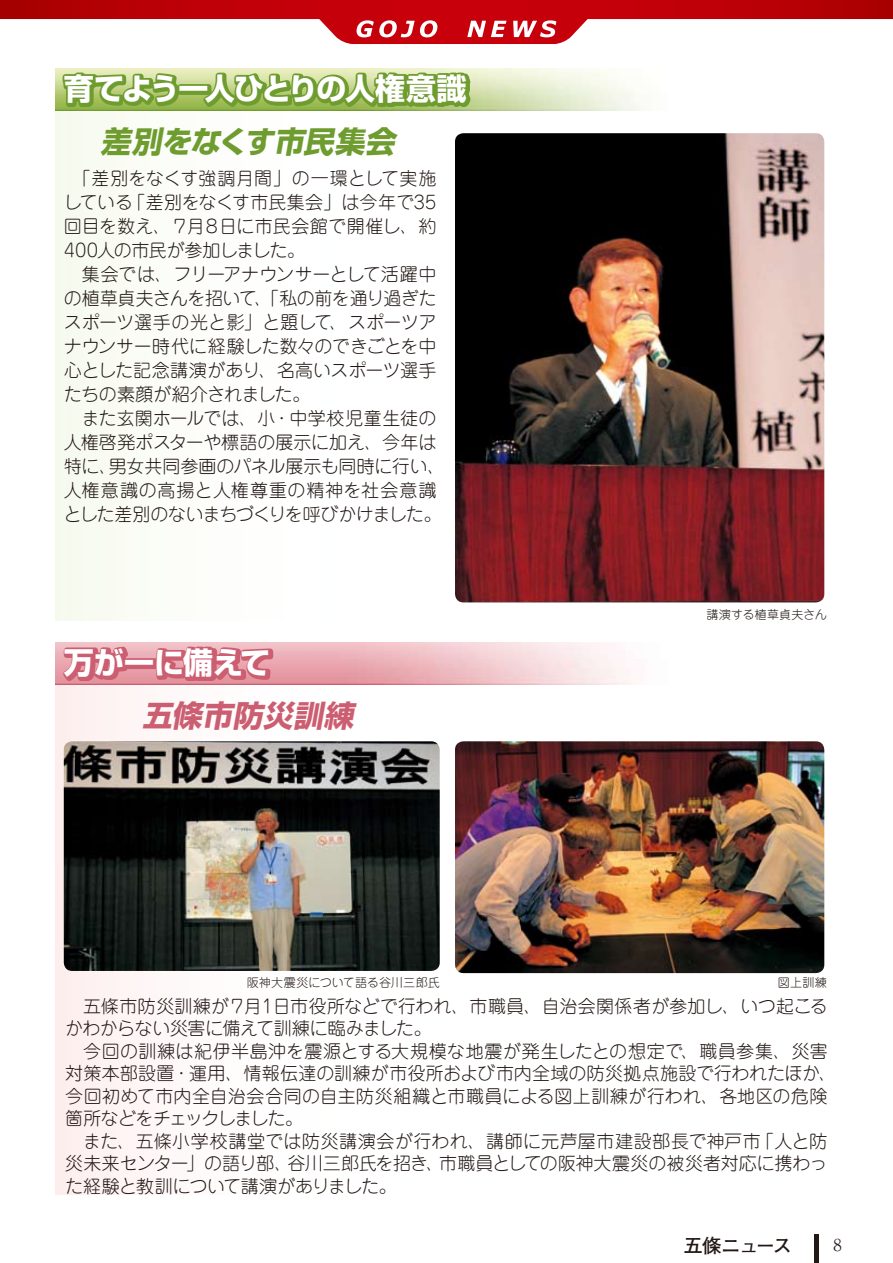
<style>
.page{position:relative;width:893px;height:1263px;background:#fff}
.page>*{position:absolute;margin:0;border:0;box-sizing:border-box;transform-origin:0 0}
.t1{font:700 30px "Shin Go Pro";letter-spacing:-.035em;color:#fff}
.t2{font:italic 700 30px "Shin Go Pro";color:#6e9c2f}
.t3{font:700 30px "Shin Go Pro";letter-spacing:-.005em;color:#fff}
.t4{font:italic 700 30px "Shin Go Pro";color:#cc5e71}
.t5{font:700 19.5px "Futo Go B101 Pro";letter-spacing:-.08em;color:#221815}
.t6{font:300 18px/24px "Jun 101 Pro";color:#221815}
.t7{font:300 18px "Jun 101 Pro";letter-spacing:.02em;color:#221815}
.t8{font:300 18px/24px "Jun 101 Pro";letter-spacing:-.025em;color:#221815}
.t9{font:300 18px "Jun 101 Pro";letter-spacing:-.02em;color:#221815}
.t10{font:300 18px "Jun 101 Pro";letter-spacing:-.07em;color:#221815}
.t11{font:300 18px "Jun 101 Pro";letter-spacing:-.03em;color:#221815}
.t12{font:300 12px "Jun 101 Pro";letter-spacing:.01em;color:#221815}
</style>
<div class="page">
<div style="left:55px;top:642px;width:383px;height:553px;background:linear-gradient(to right,#fdf2f1,#fff)"></div>
<img style="left:55px;top:642px;width:579px;height:43px">
<img style="left:64px;top:741px;width:376px;height:230px;border-radius:9px">
<img style="left:455px;top:741px;width:369px;height:232px;border-radius:9px">
<img style="left:55px;top:68px;width:588px;height:43px">
<img style="left:455px;top:133px;width:369px;height:469px;border-radius:9px">
<svg style="left:57px;top:643px;width:222px;height:54px"></svg>
<svg style="left:60px;top:68px;width:415px;height:49px;background:#9dbb68"></svg>
<div style="left:814px;top:1234px;width:5px;height:29px;background:#221815"></div>
<svg style="left:0;top:0;width:893px;height:44px"></svg>
<h1 class="t1" style="left:64px;top:65px;width:404px">育てよう一人ひとりの人権意識</h1>
<h1 class="t2" style="left:101px;top:117px;width:303px">差別をなくす市民集会</h1>
<p class="t6" style="left:73px;top:164px;width:365px;text-align:right">「差別をなくす強調月間」の一環として実施「差別をなくす市民集会」は今年で35</p>
<p class="t8" style="left:64px;top:188px;width:374px">している<br>回目を数え、７月８日に市民会館で開催し、約<br>400人の市民が参加しました。</p>
<p class="t6" style="left:64px;top:260px;width:374px;text-align:justify;text-indent:18px">集会では、フリーアナウンサーとして活躍中の植草貞夫さんを招いて、「私の前を通り過ぎたスポーツ選手の光と影」と題して、スポーツアナウンサー時代に経験した数々のできごとを中心とした記念講演があり、名高いスポーツ選手たちの素顔が紹介されました。</p>
<p class="t6" style="left:82px;top:404px;width:356px">また玄関ホールでは、小・中学校児童生徒の</p>
<p class="t6" style="left:64px;top:428px;width:374px">人権啓発ポスターや標語の展示に加え、今年は</p>
<p class="t6" style="left:109px;top:452px;width:338px">男女共同参画のパネル展示も同時に行い、</p>
<p class="t6" style="left:64px;top:452px;width:379px">特に、<br>人権意識の高揚と人権尊重の精神を社会意識とした差別のないまちづくりを呼びかけました。</p>
<h1 class="t3" style="left:64px;top:639px;width:208px">万が一に備えて</h1>
<h1 class="t4" style="left:142px;top:691px;width:220px">五條市防災訓練</h1>
<p class="t12" style="left:247px;top:972px;width:194px">阪神大震災について語る谷川三郎氏</p>
<p class="t12" style="left:706px;top:605px;width:122px">講演する植草貞夫さん</p>
<p class="t12" style="left:778px;top:972px;width:50px">図上訓練</p>
<p class="t6" style="left:83px;top:992px;width:180px">五條市防災訓練が７月</p>
<p class="t9" style="left:65px;top:1014px;width:368px">かわからない災害に備えて訓練に臨みました。</p>
<p class="t7" style="left:83px;top:1037px;width:746px">今回の訓練は紀伊半島沖を震源とする大規模な地震が発生したとの想定で、職員参集、災害</p>
<p class="t6" style="left:65px;top:1059px;width:773px">対策本部設置・運用、情報伝達の訓練が市役所および市内全域の防災拠点施設で行われたほか、</p>
<p class="t7" style="left:65px;top:1082px;width:764px">今回初めて市内全自治会合同の自主防災組織と市職員による図上訓練が行われ、各地区の危険</p>
<p class="t10" style="left:65px;top:1104px;width:240px">箇所などをチェックしました。</p>
<p class="t6" style="left:756px;top:1127px;width:73px">「人と防</p>
<p class="t6" style="left:273px;top:992px;width:556px">日市役所などで行われ、市職員、自治会関係者が参加し、いつ起こる</p>
<p class="t6" style="left:259px;top:992px;width:19px">１</p>
<p class="t6" style="left:439px;top:1127px;width:390px;line-height:22.5px;text-indent:-356px">また、五條小学校講堂では防災講演会が行われ、講師に元芦屋市建設部長で神戸市<br>市職員としての阪神大震災の被災者対応に携わっ</p>
<p class="t8" style="left:65px;top:1150px;width:333px;line-height:22.5px">災未来センター」の語り部、<br>た経験と教訓について講演がありました。</p>
<p class="t11" style="left:287px;top:1149px;width:158px">谷川三郎氏を招き、</p>
<p class="t5" style="left:684px;top:1230px;width:110px">五條ニュース</p>
</div>
